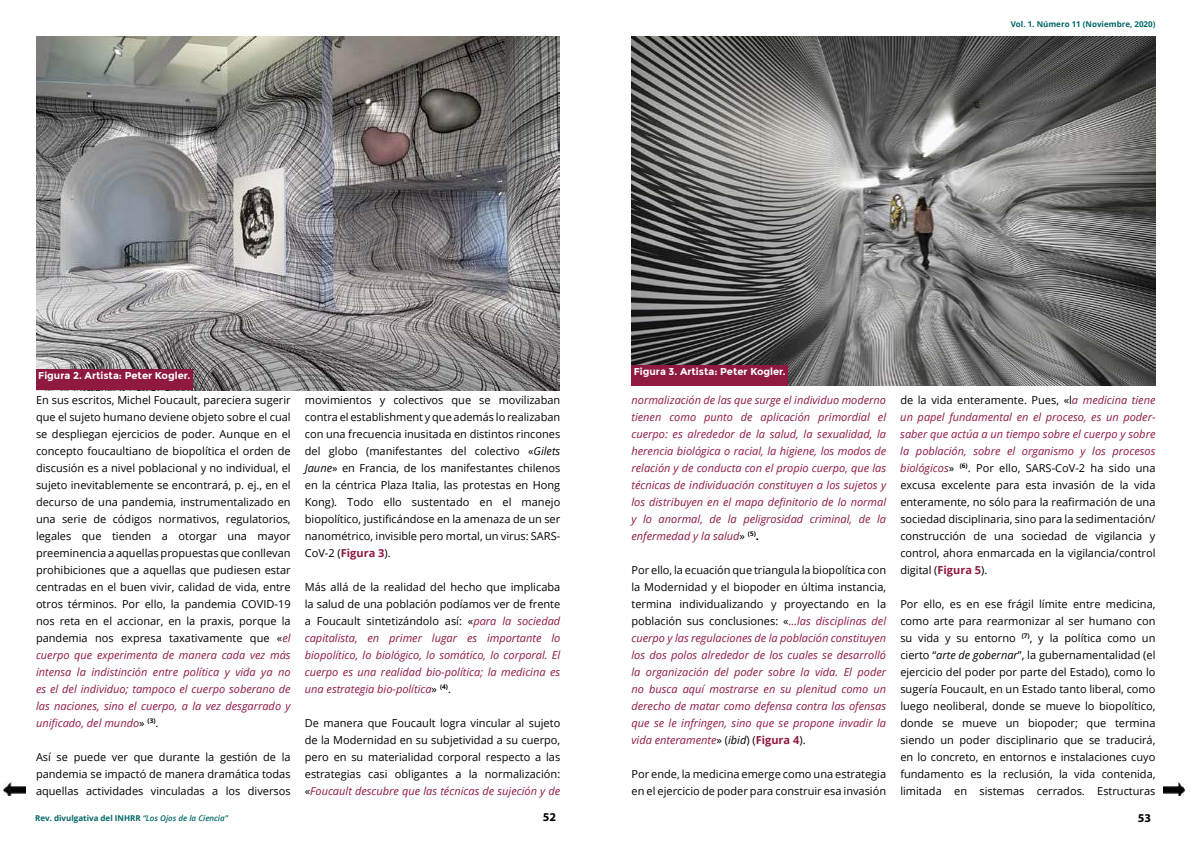
<style>
.page{position:relative;width:1191px;height:842px;background:#fff}
.page>*{position:absolute;margin:0;border:0;box-sizing:border-box;transform-origin:0 0}
.t1{font:700 12px "Myriad Pro";color:#000}
.t2{font:11px/17px "Open Sans";color:#000;text-align:justify}
.t3{font:italic 11px/17px "Open Sans";color:#901940;text-align:justify}
.t4{font:700 10px "Montserrat";color:#fff}
.t5{font:700 8px "Open Sans";color:#066}
.s1{font-style:italic;color:#901940}
.s2{font-style:italic}
.s3{font-weight:700;color:#901940}
.s4{font-style:normal;color:#000}
.s5{font-weight:700;font-style:normal;color:#000}
.s6{color:#000}
.s7{font-weight:700;font-style:normal}
.s8{font-weight:600;font-style:italic}
</style>
<div class="page">
<img style="left:36px;top:36px;width:523px;height:354px">
<img style="left:631px;top:36px;width:524px;height:350px">
<div style="left:36px;top:370px;width:157px;height:20px;background:#901940"></div>
<div style="left:631px;top:365px;width:157px;height:21px;background:#901940"></div>
<img style="left:4px;top:782px;width:21px;height:14px">
<img style="left:1163px;top:782px;width:21px;height:14px">
<p class="t5" style="left:1010px;top:21px;width:146px">Vol. 1. Número 11 (Noviembre, 2020)</p>
<p class="t4" style="left:38px;top:370px;width:154px">Figura 2. Artista: Peter Kogler.</p>
<p class="t4" style="left:634px;top:365px;width:153px">Figura 3. Artista: Peter Kogler.</p>
<p class="t2" style="left:36px;top:391px;width:256px">En sus escritos, Michel Foucault, pareciera sugerir que el sujeto humano deviene objeto sobre el cual se despliegan ejercicios de poder. Aunque en el concepto foucaultiano de biopolítica el orden de discusión es a nivel poblacional y no individual, el sujeto inevitablemente se encontrará, p. ej., en el decurso de una pandemia, instrumentalizado en una serie de códigos normativos, regulatorios, legales que tienden a otorgar una mayor preeminencia a aquellas propuestas que conllevan prohibiciones que a aquellas que pudiesen estar centradas en el buen vivir, calidad de vida, entre otros términos. Por ello, la pandemia COVID-19 nos reta en el accionar, en la praxis, porque la pandemia nos expresa taxativamente que «<span class="s1">el cuerpo que experimenta de manera cada vez más intensa la indistinción entre política y vida ya no es el del individuo; tampoco el cuerpo soberano de las naciones, sino el cuerpo, a la vez desgarrado y unificado, del mundo</span>» <sup>(3)</sup>.</p>
<p class="t2" style="left:36px;top:749px;width:256px">Así se puede ver que durante la gestión de la pandemia se impactó de manera dramática todas aquellas actividades vinculadas a los diversos</p>
<p class="t2" style="left:305px;top:391px;width:257px">movimientos y colectivos que se movilizaban contra el establishment y que además lo realizaban con una frecuencia inusitada en distintos rincones del globo (manifestantes del colectivo «<span class="s2">Gilets Jaune</span>» en Francia, de los manifestantes chilenos en la céntrica Plaza Italia, las protestas en Hong Kong). Todo ello sustentado en el manejo biopolítico, justificándose en la amenaza de un ser nanométrico, invisible pero mortal, un virus: SARS-CoV-2 (<span class="s3">Figura 3</span>).</p>
<p class="t3" style="left:305px;top:579px;width:257px"><span class="s4">Más allá de la realidad del hecho que implicaba la salud de una población podíamos ver de frente a Foucault sintetizándolo así: «</span>para la sociedad capitalista, en primer lugar es importante lo biopolítico, lo biológico, lo somático, lo corporal. El cuerpo es una realidad bio-política; la medicina es una estrategia bio-política<span class="s4">»</span> <sup>(4)</sup><span class="s4">.</span></p>
<p class="t2" style="left:305px;top:714px;width:257px">De manera que Foucault logra vincular al sujeto de la Modernidad en su subjetividad a su cuerpo, pero en su materialidad corporal respecto a las estrategias casi obligantes a la normalización: «<span class="s1">Foucault descubre que las técnicas de sujeción y de</span></p>
<p class="t3" style="left:631px;top:392px;width:256px">normalización de las que surge el individuo moderno tienen como punto de aplicación primordial el cuerpo: es alrededor de la salud, la sexualidad, la herencia biológica o racial, la higiene, los modos de relación y de conducta con el propio cuerpo, que las técnicas de individuación constituyen a los sujetos y los distribuyen en el mapa definitorio de lo normal y lo anormal, de la peligrosidad criminal, de la enfermedad y la salud<span class="s4">»</span> <sup>(5)</sup><span class="s5">.</span></p>
<p class="t3" style="left:631px;top:562px;width:256px"><span class="s4">Por ello, la ecuación que triangula la biopolítica con la Modernidad y el biopoder en última instancia, termina individualizando y proyectando en la población sus conclusiones: «</span>…las disciplinas del cuerpo y las regulaciones de la población constituyen los dos polos alrededor de los cuales se desarrolló la organización del poder sobre la vida. El poder no busca aquí mostrarse en su plenitud como un derecho de matar como defensa contra las ofensas que se le infringen, sino que se propone invadir la vida enteramente<span class="s4">» (</span><span class="s6">ibid</span><span class="s4">) (</span><span class="s7">Figura 4</span><span class="s4">).</span></p>
<p class="t2" style="left:631px;top:765px;width:256px">Por ende, la medicina emerge como una estrategia en el ejercicio de poder para construir esa invasión</p>
<p class="t2" style="left:900px;top:391px;width:257px">de la vida enteramente. Pues, «l<span class="s1">a medicina tiene un papel fundamental en el proceso, es un poder&shy;saber que actúa a un tiempo sobre el cuerpo y sobre la población, sobre el organismo y los procesos biológicos</span>» <sup>(6)</sup>. Por ello, SARS-CoV-2 ha sido una excusa excelente para esta invasión de la vida enteramente, no sólo para la reafirmación de una sociedad disciplinaria, sino para la sedimentación/ construcción de una sociedad de vigilancia y control, ahora enmarcada en la vigilancia/control digital (<span class="s3">Figura 5</span>).</p>
<p class="t2" style="left:900px;top:595px;width:257px">Por ello, es en ese frágil límite entre medicina, como arte para rearmonizar al ser humano con su vida y su entorno <sup>(7)</sup>, y la política como un cierto “<span class="s2">arte de gobernar</span>”, la gubernamentalidad (el ejercicio del poder por parte del Estado), como lo sugería Foucault, en un Estado tanto liberal, como luego neoliberal, donde se mueve lo biopolítico, donde se mueve un biopoder; que termina siendo un poder disciplinario que se traducirá, en lo concreto, en entornos e instalaciones cuyo fundamento es la reclusión, la vida contenida, limitada en sistemas cerrados. Estructuras</p>
<p class="t5" style="left:35px;top:814px;width:194px">Rev. divulgativa del INHRR <span class="s8">“Los Ojos de la Ciencia”</span></p>
<p class="t1" style="left:543px;top:810px;width:15px">52</p>
<p class="t1" style="left:1137px;top:811px;width:15px">53</p>
</div>
